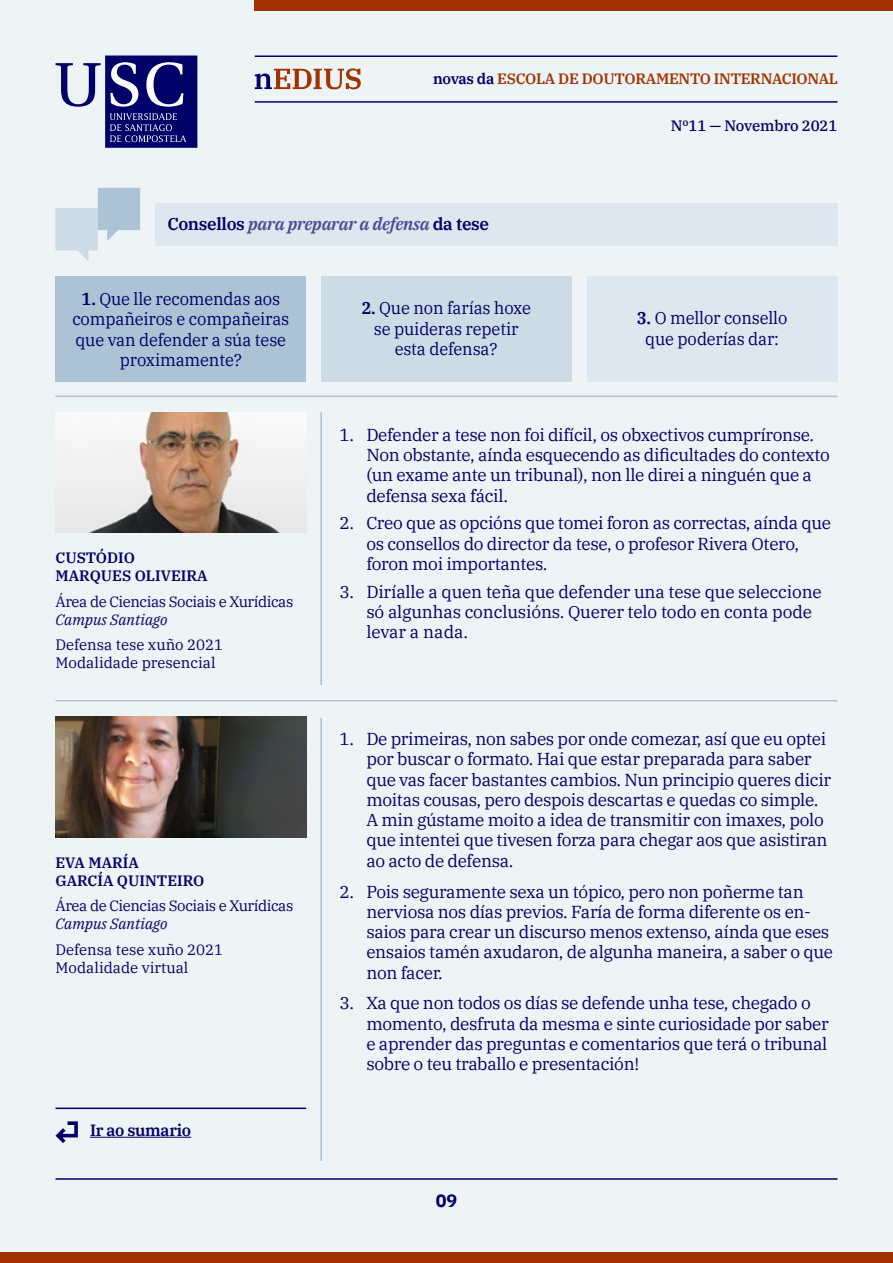
<style>
.page{position:relative;width:893px;height:1263px;background:#eef3f6}
.page>*{position:absolute;margin:0;border:0;box-sizing:border-box;transform-origin:0 0}
.t1{font:700 18px "IBM Plex Sans";color:#000069}
.t2{font:17.25px/20.2px "IBM Plex Serif";letter-spacing:-.02em;color:#000069}
.t3{font:17.25px/20.2px "IBM Plex Serif";letter-spacing:-.02em;color:#000069;text-align:center;scale:.96 1}
.t4{font:italic 600 17.25px "IBM Plex Serif";letter-spacing:-.02em;color:#4d4d96}
.t5{font:600 16.2px "IBM Plex Serif";letter-spacing:-.02em;color:#000069}
.t6{font:15px/18px "IBM Plex Serif";color:#000069}
.t7{font:15px "IBM Plex Serif";letter-spacing:-.03em;color:#000069}
.t8{font:600 15px/18px "IBM Plex Serif";color:#000069}
.t9{font:600 15px "IBM Plex Serif";letter-spacing:-.02em;color:#a13300}
.t10{font:italic 15px "IBM Plex Serif";color:#000069}
.t11{font:500 15px "IBM Plex Serif";letter-spacing:-.01em;color:#000069}
.s1{color:#000069}
.s2{font-style:normal;color:#000069}
.s3{font-weight:600}
</style>
<div class="page">
<div style="left:155px;top:204px;width:682px;height:42px;background:#dde7ee"></div>
<hr style="left:255px;top:56px;width:582px;height:1px;background:#000069">
<hr style="left:255px;top:101px;width:582px;height:2px;background:#000069">
<div style="left:255px;top:0;width:638px;height:10px;background:#a03200"></div>
<div style="left:0;top:1252px;width:893px;height:11px;background:#a03200"></div>
<hr style="left:90px;top:1137px;width:101px;height:1px;background:#000069">
<svg style="left:56px;top:1121px;width:22px;height:22px"></svg>
<hr style="left:56px;top:1178px;width:781px;height:2px;background:#000069">
<svg style="left:255px;top:68px;width:106px;height:21px"></svg>
<svg style="left:56px;top:56px;width:141px;height:92px"></svg>
<hr style="left:56px;top:1107px;width:250px;height:2px;background:#000069">
<svg style="left:56px;top:188px;width:84px;height:73px"></svg>
<div style="left:56px;top:276px;width:250px;height:105px;background:#abc3d4"></div>
<div style="left:321px;top:276px;width:251px;height:105px;background:#cddbe5"></div>
<div style="left:587px;top:276px;width:250px;height:105px;background:#dde7ee"></div>
<hr style="left:56px;top:396px;width:781px;height:1px;background:#abc3d4">
<hr style="left:320px;top:412px;width:2px;height:273px;background:#abc3d4">
<hr style="left:320px;top:718px;width:2px;height:443px;background:#abc3d4">
<img style="left:56px;top:412px;width:250px;height:121px">
<hr style="left:56px;top:700px;width:781px;height:1px;background:#abc3d4">
<img style="left:56px;top:717px;width:250px;height:120px">
<p class="t9" style="left:433px;top:67px;width:407px"><span class="s1">novas da</span> ESCOLA DE DOUTORAMENTO INTERNACIONAL</p>
<p class="t4" style="left:167px;top:211px;width:323px"><span class="s2">Consellos</span> para preparar a defensa <span class="s2">da tese</span></p>
<p class="t11" style="left:671px;top:114px;width:168px">Nº11 — Novembro 2021</p>
<p class="t3" style="left:72px;top:287px;width:227px"><span class="s3">1.</span> Que lle recomendas aos compañeiros e compañeiras que van defender a súa tese proximamente?</p>
<p class="t3" style="left:361px;top:297px;width:178px"><span class="s3">2.</span> Que non farías hoxe se puideras repetir esta defensa?</p>
<p class="t3" style="left:637px;top:307px;width:158px"><span class="s3">3.</span> O mellor consello que poderías dar:</p>
<p class="t8" style="left:56px;top:548px;width:154px">CUSTÓDIO<br>MARQUES OLIVEIRA</p>
<p class="t7" style="left:56px;top:590px;width:239px">Área de Ciencias Sociais e Xurídicas</p>
<p class="t10" style="left:56px;top:608px;width:113px">Campus Santiago</p>
<p class="t6" style="left:56px;top:635px;width:169px">Defensa tese xuño 2021<br>Modalidade presencial</p>
<p class="t8" style="left:56px;top:852px;width:150px">EVA MARÍA<br>GARCÍA QUINTEIRO</p>
<p class="t7" style="left:56px;top:894px;width:239px">Área de Ciencias Sociais e Xurídicas</p>
<p class="t10" style="left:56px;top:912px;width:113px">Campus Santiago</p>
<p class="t6" style="left:56px;top:939px;width:169px">Defensa tese xuño 2021<br>Modalidade virtual</p>
<p class="t5" style="left:90px;top:1118px;width:103px">Ir ao sumario</p>
<p class="t2" style="left:366px;top:423px;width:465px;text-indent:-27px">1. Defender a tese non foi difícil, os obxectivos cumpríronse.<br>Non obstante, aínda esquecendo as dificultades do contexto (un exame ante un tribunal), non lle direi a ninguén que a defensa sexa fácil.</p>
<p class="t2" style="left:366px;top:512px;width:466px;text-indent:-27px">2. Creo que as opcións que tomei foron as correctas, aínda que os consellos do director da tese, o profesor Rivera Otero, foron moi importantes.</p>
<p class="t2" style="left:366px;top:580px;width:457px;text-indent:-27px">3. Diríalle a quen teña que defender una tese que seleccione só algunhas conclusións. Querer telo todo en conta pode levar a nada.</p>
<p class="t2" style="left:366px;top:727px;width:466px;text-indent:-27px">1. De primeiras, non sabes por onde comezar, así que eu optei por buscar o formato. Hai que estar preparada para saber que vas facer bastantes cambios. Nun principio queres dicir moitas cousas, pero despois descartas e quedas co simple.<br>A min gústame moito a idea de transmitir con imaxes, polo que intentei que tivesen forza para chegar aos que asistiran ao acto de defensa.</p>
<p class="t2" style="left:366px;top:880px;width:468px;text-indent:-27px">2. Pois seguramente sexa un tópico, pero non poñerme tan nerviosa nos días previos. Faría de forma diferente os en&shy;saios para crear un discurso menos extenso, aínda que eses ensaios tamén axudaron, de algunha maneira, a saber o que non facer.</p>
<p class="t2" style="left:366px;top:991px;width:464px;text-indent:-27px">3. Xa que non todos os días se defende unha tese, chegado o momento, desfruta da mesma e sinte curiosidade por saber e aprender das preguntas e comentarios que terá o tribunal sobre o teu traballo e presentación!</p>
<p class="t1" style="left:436px;top:1186px;width:23px">09</p>
</div>
